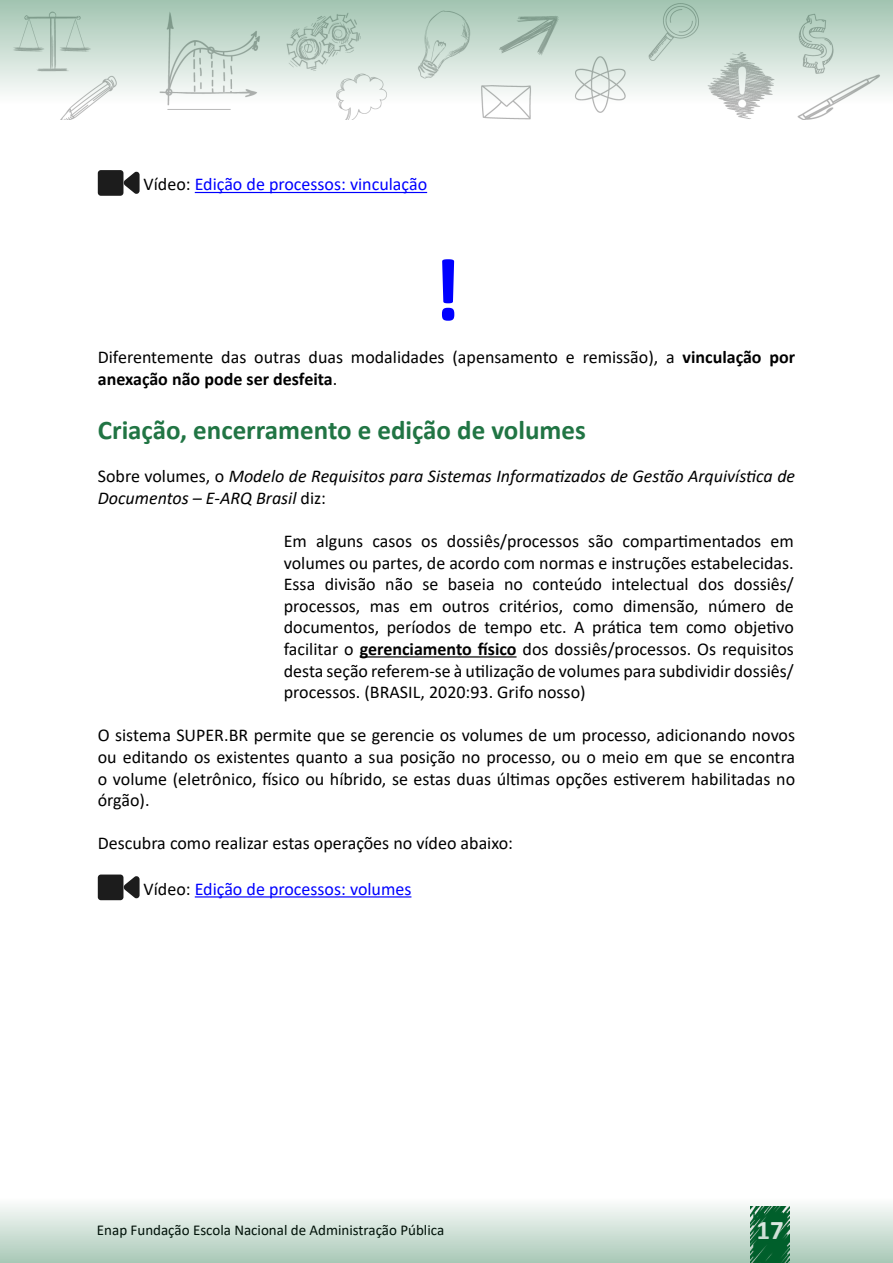
<style>
.page{position:relative;width:893px;height:1263px;background:#fff}
.page>*{position:absolute;margin:0;border:0;box-sizing:border-box;transform-origin:0 0}
.t1{font:700 90px "Calibri";color:#00f}
.t2{font:700 27px "Calibri";color:#217544}
.t3{font:700 27px "Calibri";color:#fff}
.t4{font:18px/21.6px "Calibri";color:#000;text-align:justify}
.t5{font:italic 18px/21.6px "Calibri";color:#000}
.t6{font:18px "Calibri";color:#00f}
.t7{font:15px "Calibri";color:#000}
.s1{color:#000}
.s2{font-weight:700}
.s3{font-style:normal}
</style>
<div class="page">
<svg style="left:0;top:0;width:893px;height:120px"></svg>
<svg style="left:0;top:1205px;width:893px;height:58px;background:#c6dacf"></svg>
<hr style="left:195px;top:192px;width:232px;height:1px;background:#00f">
<hr style="left:360px;top:656px;width:157px;height:1px;background:#000">
<hr style="left:195px;top:896px;width:216px;height:1px;background:#00f">
<div style="left:98px;top:170px;width:25px;height:26px;background:#1c1c1c;border-radius:3px"></div>
<svg style="left:123px;top:171px;width:17px;height:23px"></svg>
<div style="left:98px;top:874px;width:25px;height:26px;background:#1c1c1c;border-radius:3px"></div>
<svg style="left:123px;top:876px;width:17px;height:23px"></svg>
<p class="t6" style="left:144px;top:172px;width:285px"><span class="s1">Vídeo:</span> Edição de processos: vinculação</p>
<h1 class="t1" style="left:432px;top:227px;width:31px">!</h1>
<p class="t4" style="left:98px;top:346px;width:699px">Diferentemente das outras duas modalidades (apensamento e remissão), a <span class="s2">vinculação por anexação não pode ser desfeita</span>.</p>
<h2 class="t2" style="left:98px;top:411px;width:490px">Criação, encerramento e edição de volumes</h2>
<p class="t5" style="left:98px;top:464px;width:699px"><span class="s3">Sobre volumes, o</span> Modelo de Requisitos para Sistemas Informatizados de Gestão Arquivística de<br>Documentos – E-ARQ Brasil <span class="s3">diz:</span></p>
<p class="t4" style="left:284px;top:530px;width:512px">Em alguns casos os dossiês/processos são compartimentados em volumes ou partes, de acordo com normas e instruções estabelecidas.<br>Essa divisão não se baseia no conteúdo intelectual dos dossiês/ processos, mas em outros critérios, como dimensão, número de documentos, períodos de tempo etc. A prática tem como objetivo facilitar o <span class="s2">gerenciamento físico</span> dos dossiês/processos. Os requisitos desta seção referem-se à utilização de volumes para subdividir dossiês/ processos. (BRASIL, 2020:93. Grifo nosso)</p>
<p class="t4" style="left:98px;top:724px;width:699px">O sistema SUPER.BR permite que se gerencie os volumes de um processo, adicionando novos ou editando os existentes quanto a sua posição no processo, ou o meio em que se encontra o volume (eletrônico, físico ou híbrido, se estas duas últimas opções estiverem habilitadas no órgão).</p>
<p class="t4" style="left:98px;top:832px;width:417px">Descubra como realizar estas operações no vídeo abaixo:</p>
<p class="t6" style="left:144px;top:876px;width:269px"><span class="s1">Vídeo:</span> Edição de processos: volumes</p>
<p class="t7" style="left:97px;top:1220px;width:349px">Enap Fundação Escola Nacional de Administração Pública</p>
<h2 class="t3" style="left:757px;top:1210px;width:29px">17</h2>
</div>
